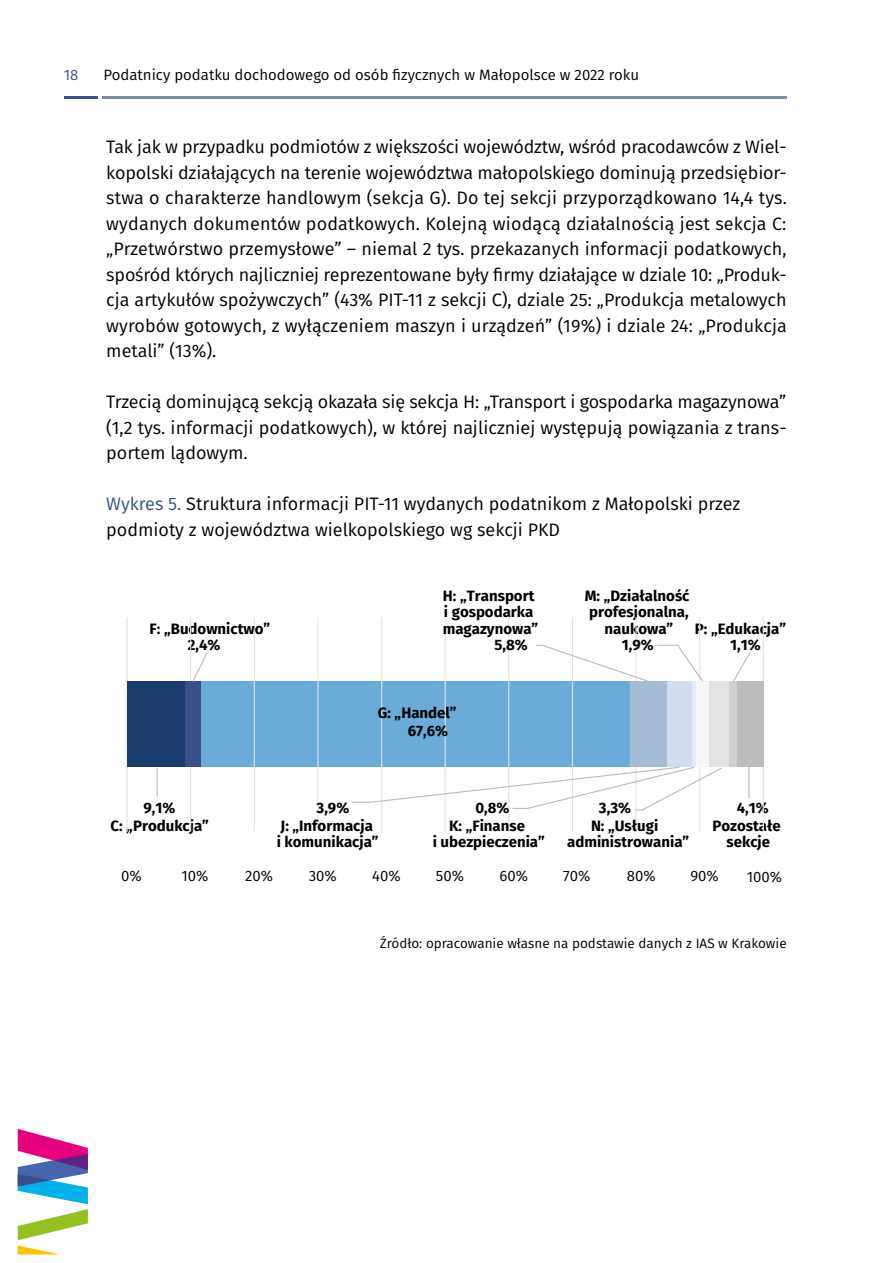
<style>
.page{position:relative;width:893px;height:1263px;background:#fff}
.page>*{position:absolute;margin:0;border:0;box-sizing:border-box;transform-origin:0 0}
.t1{font:18px/25.5px "Fira Sans";color:#000;text-align:justify}
.t2{font:700 15px/15.6px "Fira Sans";color:#000}
.t3{font:15px "Fira Sans";color:#000}
.t4{font:15px "Fira Sans";color:#384f87}
.t5{font:13.5px "Fira Sans";color:#000}
.s1{color:#384f87}
</style>
<div class="page">
<svg style="left:18px;top:1129px;width:70px;height:125px"></svg>
<hr style="left:65px;top:97px;width:33px;height:2px;background:#384f87">
<hr style="left:103px;top:97px;width:684px;height:2px;background:#818ab5">
<svg style="left:157px;top:768px;width:1px;height:28px"></svg>
<div style="left:201px;top:681px;width:429px;height:86px;background:#6aabd8"></div>
<hr style="left:572px;top:617px;width:1px;height:215px;background:#e3e3e3">
<hr style="left:508px;top:617px;width:1px;height:215px;background:#e3e3e3">
<hr style="left:445px;top:617px;width:1px;height:215px;background:#e3e3e3">
<hr style="left:381px;top:617px;width:1px;height:215px;background:#e3e3e3">
<hr style="left:317px;top:617px;width:1px;height:215px;background:#e3e3e3">
<hr style="left:254px;top:617px;width:1px;height:215px;background:#e3e3e3">
<hr style="left:127px;top:617px;width:1px;height:215px;background:#e3e3e3">
<hr style="left:190px;top:617px;width:1px;height:215px;background:#e3e3e3">
<div style="left:127px;top:681px;width:58px;height:86px;background:#193c6c"></div>
<div style="left:185px;top:681px;width:16px;height:86px;background:#384f87"></div>
<svg style="left:192px;top:653px;width:16px;height:29px"></svg>
<hr style="left:635px;top:617px;width:2px;height:215px;background:#e3e3e3">
<hr style="left:699px;top:617px;width:1px;height:215px;background:#e3e3e3">
<hr style="left:763px;top:617px;width:1px;height:215px;background:#e3e3e3">
<div style="left:630px;top:681px;width:37px;height:86px;background:#a5bcd7"></div>
<div style="left:667px;top:681px;width:25px;height:86px;background:#d3ddf2"></div>
<div style="left:692px;top:681px;width:5px;height:86px;background:#e2ecf9"></div>
<div style="left:697px;top:681px;width:12px;height:86px;background:#f6f6f6"></div>
<div style="left:709px;top:681px;width:21px;height:86px;background:#e3e3e3"></div>
<div style="left:730px;top:681px;width:7px;height:86px;background:#d0d0d0"></div>
<div style="left:737px;top:681px;width:26px;height:86px;background:#bdbcbc"></div>
<svg style="left:733px;top:652px;width:18px;height:30px"></svg>
<hr style="left:748px;top:764px;width:1px;height:34px;background:#bdbcbc">
<svg style="left:535px;top:644px;width:168px;height:39px"></svg>
<svg style="left:351px;top:766px;width:371px;height:45px"></svg>
<p class="t4" style="left:64px;top:64px;width:16px">18</p>
<p class="t3" style="left:104px;top:64px;width:537px">Podatnicy podatku dochodowego od osób fzycznych w Małopolsce w 2022 roku</p>
<p class="t1" style="left:106px;top:134px;width:682px">Tak jak w przypadku podmiotów z większości województw, wśród pracodawców z Wiel&shy;kopolski działających na terenie województwa małopolskiego dominują przedsiębior&shy;stwa o charakterze handlowym (sekcja G). Do tej sekcji przyporządkowano 14,4 tys. wydanych dokumentów podatkowych. Kolejną wiodącą działalnością jest sekcja C: „Przetwórstwo przemysłowe” – niemal 2 tys. przekazanych informacji podatkowych, spośród których najliczniej reprezentowane były frmy działające w dziale 10: „Produk&shy;cja artykułów spożywczych” (43% PIT-11 z sekcji C), dziale 25: „Produkcja metalowych wyrobów gotowych, z wyłączeniem maszyn i urządzeń” (19%) i dziale 24: „Produkcja metali” (13%).</p>
<p class="t1" style="left:106px;top:389px;width:682px">Trzecią dominującą sekcją okazała się sekcja H: „Transport i gospodarka magazynowa” (1,2 tys. informacji podatkowych), w której najliczniej występują powiązania z trans&shy;portem lądowym.</p>
<p class="t1" style="left:106px;top:491px;width:635px"><span class="s1">Wykres 5.</span> Struktura informacji PIT-11 wydanych podatnikom z Małopolski przez podmioty z województwa wielkopolskiego wg sekcji PKD</p>
<p class="t2" style="left:188px;top:620px;width:84px;text-indent:-38px">F: „Budownictwo”<br>2,4%</p>
<p class="t2" style="left:443px;top:587px;width:93px">H: „Transport</p>
<p class="t2" style="left:444px;top:603px;width:91px">i gospodarka</p>
<p class="t2" style="left:443px;top:620px;width:97px">magazynowa”</p>
<p class="t2" style="left:494px;top:635px;width:35px">5,8%</p>
<p class="t2" style="left:408px;top:703px;width:51px;line-height:17.7px;text-indent:-30px">G: „Handel”<br>67,6%</p>
<p class="t2" style="left:585px;top:586px;width:106px;line-height:16.5px">M: „Działalno—– profesjonalna,</p>
<p class="t2" style="left:605px;top:620px;width:70px">naukowa”</p>
<p class="t2" style="left:730px;top:620px;width:57px;text-indent:-35px">P: „Edukacja”<br>1,1%</p>
<p class="t2" style="left:622px;top:635px;width:33px">1,9%</p>
<p class="t2" style="left:475px;top:799px;width:35px">0,8%</p>
<p class="t2" style="left:449px;top:817px;width:77px">K: „Finanse</p>
<p class="t2" style="left:433px;top:833px;width:114px">i ubezpieczenia”</p>
<p class="t2" style="left:317px;top:799px;width:34px">3,9%</p>
<p class="t2" style="left:281px;top:817px;width:94px">J: „Informacja</p>
<p class="t2" style="left:277px;top:833px;width:103px">i komunikacja”</p>
<p class="t2" style="left:144px;top:799px;width:33px">9,1%</p>
<p class="t2" style="left:110px;top:817px;width:100px">C: „Produkcja”</p>
<p class="t3" style="left:121px;top:865px;width:22px">0%</p>
<p class="t3" style="left:181px;top:865px;width:29px">10%</p>
<p class="t3" style="left:245px;top:865px;width:29px">20%</p>
<p class="t3" style="left:309px;top:865px;width:30px">30%</p>
<p class="t3" style="left:372px;top:865px;width:30px">40%</p>
<p class="t3" style="left:436px;top:865px;width:30px">50%</p>
<p class="t3" style="left:499px;top:865px;width:30px">60%</p>
<p class="t2" style="left:599px;top:799px;width:34px">3,3%</p>
<p class="t2" style="left:591px;top:817px;width:69px">N: „Usługi</p>
<p class="t2" style="left:567px;top:833px;width:124px">administrowania”</p>
<p class="t2" style="left:712px;top:798px;width:70px;line-height:17.4px;text-indent:24px">4,1%<br>Pozostałe</p>
<p class="t2" style="left:727px;top:833px;width:45px">sekcje</p>
<p class="t3" style="left:563px;top:865px;width:29px">70%</p>
<p class="t3" style="left:627px;top:865px;width:30px">80%</p>
<p class="t3" style="left:690px;top:865px;width:30px">90%</p>
<p class="t3" style="left:747px;top:865px;width:37px">100%</p>
<p class="t5" style="left:380px;top:933px;width:408px">Źródło: opracowanie własne na podstawie danych z IAS w Krakowie</p>
</div>
